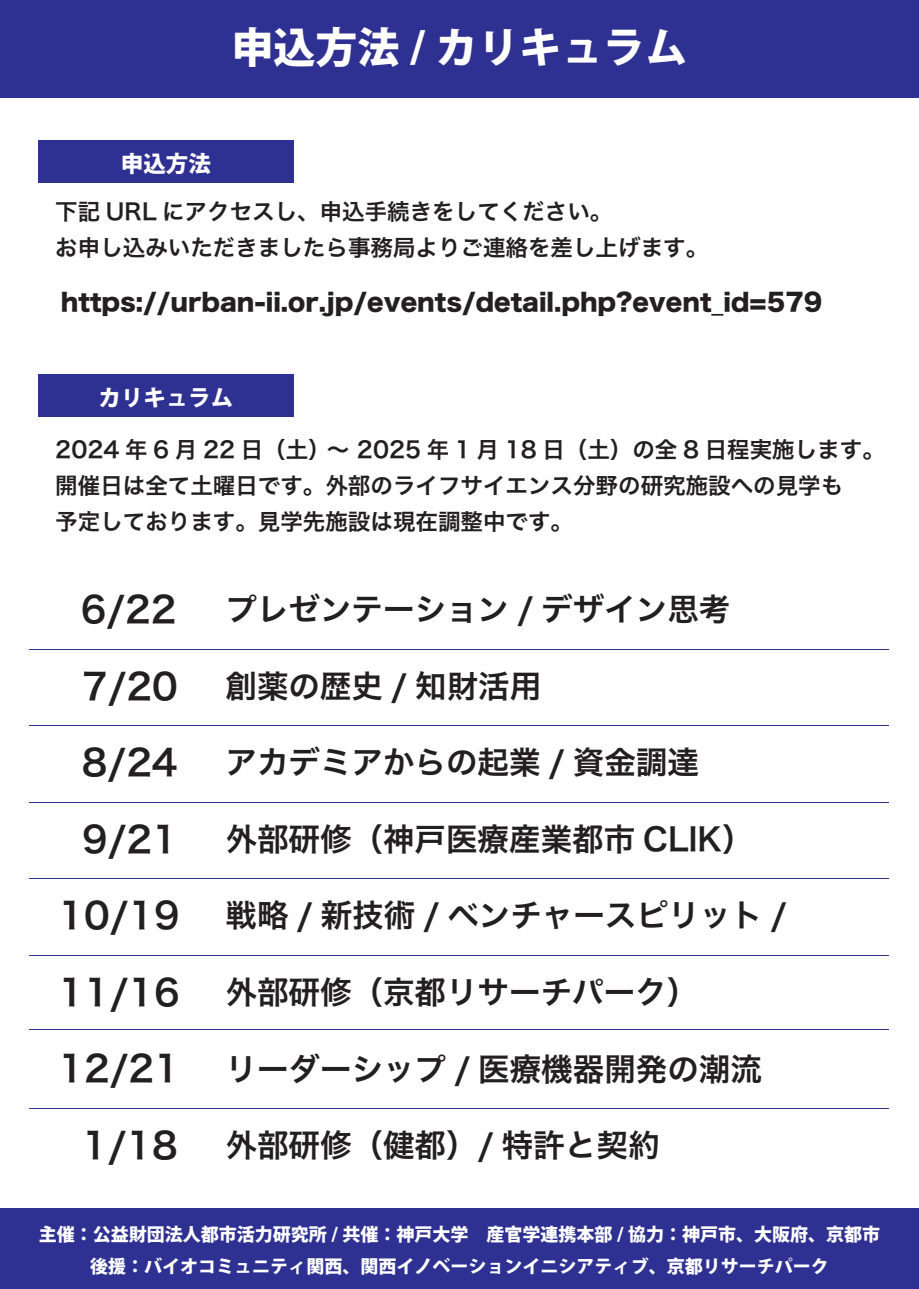
<style>
.page{position:relative;width:919px;height:1289px;background:#fff}
.page>*{position:absolute;margin:0;border:0;box-sizing:border-box;transform-origin:0 0}
.t1{font:800 42px "Koz Go Pr 6 N";color:#fff}
.t2{font:36px "Hira Kaku Pro W6";color:#231f20}
.t3{font:31.5px "Hira Kaku Pro W6";color:#231f20}
.t4{font:24px "Hira Kaku Std W8";color:#231f20}
.t5{font:22.5px/36px "Hira Kaku Pro W6";color:#231f20}
.t6{font:800 22.5px "Koz Go Pr 6 N";color:#fff}
.t7{font:800 18px/31.5px "Koz Go Pr 6 N";color:#fff;text-align:center}
</style>
<div class="page">
<div style="left:0;top:0;width:918px;height:98px;background:#2e3092"></div>
<div style="left:0;top:1208px;width:918px;height:80px;background:#2e3092"></div>
<hr style="left:30px;top:802px;width:859px;height:1px;background:#2e3092">
<hr style="left:30px;top:649px;width:859px;height:1px;background:#2e3092">
<hr style="left:30px;top:878px;width:859px;height:1px;background:#2e3092">
<hr style="left:30px;top:955px;width:859px;height:1px;background:#2e3092">
<hr style="left:30px;top:725px;width:859px;height:1px;background:#2e3092">
<hr style="left:30px;top:1108px;width:859px;height:1px;background:#2e3092">
<div style="left:38px;top:374px;width:255px;height:43px;background:#2e3092"></div>
<div style="left:38px;top:140px;width:255px;height:43px;background:#2e3092"></div>
<hr style="left:30px;top:1029px;width:859px;height:1px;background:#2e3092">
<h1 class="t1" style="left:231px;top:23px;width:457px">申込方法 / カリキュラム</h1>
<p class="t6" style="left:121px;top:151px;width:91px">申込方法</p>
<p class="t5" style="left:55px;top:192px;width:654px">下記 URL にアクセスし、申込手続きをしてください。<br>お申し込みいただきましたら事務局よりご連絡を差し上げます。</p>
<p class="t4" style="left:61px;top:289px;width:763px">https://urban-ii.or.jp/events/detail.php?event_id=579</p>
<p class="t6" style="left:98px;top:384px;width:136px">カリキュラム</p>
<p class="t5" style="left:55px;top:430px;width:831px">2024 年 6 月 22 日（土）～ 2025 年 1 月 18 日（土）の全 8 日程実施します。開催日は全て土曜日です。外部のライフサイエンス分野の研究施設への見学も<br>予定しております。見学先施設は現在調整中です。</p>
<h2 class="t2" style="left:81px;top:577px;width:97px">6/22</h2>
<h3 class="t3" style="left:225px;top:581px;width:506px">プレゼンテーション / デザイン思考</h3>
<h2 class="t2" style="left:82px;top:653px;width:97px">7/20</h2>
<h3 class="t3" style="left:225px;top:657px;width:317px">創薬の歴史 / 知財活用</h3>
<h2 class="t2" style="left:82px;top:730px;width:97px">8/24</h2>
<h3 class="t3" style="left:225px;top:734px;width:475px">アカデミアからの起業 / 資金調達</h3>
<h2 class="t2" style="left:82px;top:806px;width:97px">9/21</h2>
<h3 class="t3" style="left:225px;top:810px;width:529px">外部研修（神戸医療産業都市 CLIK）</h3>
<h2 class="t2" style="left:58px;top:883px;width:123px">10/19</h2>
<h3 class="t3" style="left:225px;top:887px;width:563px">戦略 / 新技術 / ベンチャースピリット /</h3>
<h2 class="t2" style="left:58px;top:959px;width:123px">11/16</h2>
<h3 class="t3" style="left:225px;top:963px;width:474px">外部研修（京都リサーチパーク）</h3>
<h2 class="t2" style="left:58px;top:1036px;width:123px">12/21</h2>
<h3 class="t3" style="left:225px;top:1040px;width:538px">リーダーシップ / 医療機器開発の潮流</h3>
<h2 class="t2" style="left:82px;top:1112px;width:97px">1/18</h2>
<h3 class="t3" style="left:225px;top:1116px;width:435px">外部研修（健都）/ 特許と契約</h3>
<p class="t7" style="left:39px;top:1218px;width:843px">主催：公益財団法人都市活力研究所 / 共催：神戸大学　産官学連携本部 / 協力：神戸市、大阪府、京都市後援：バイオコミュニティ関西、関西イノベーションイニシアティブ、京都リサーチパーク</p>
</div>
